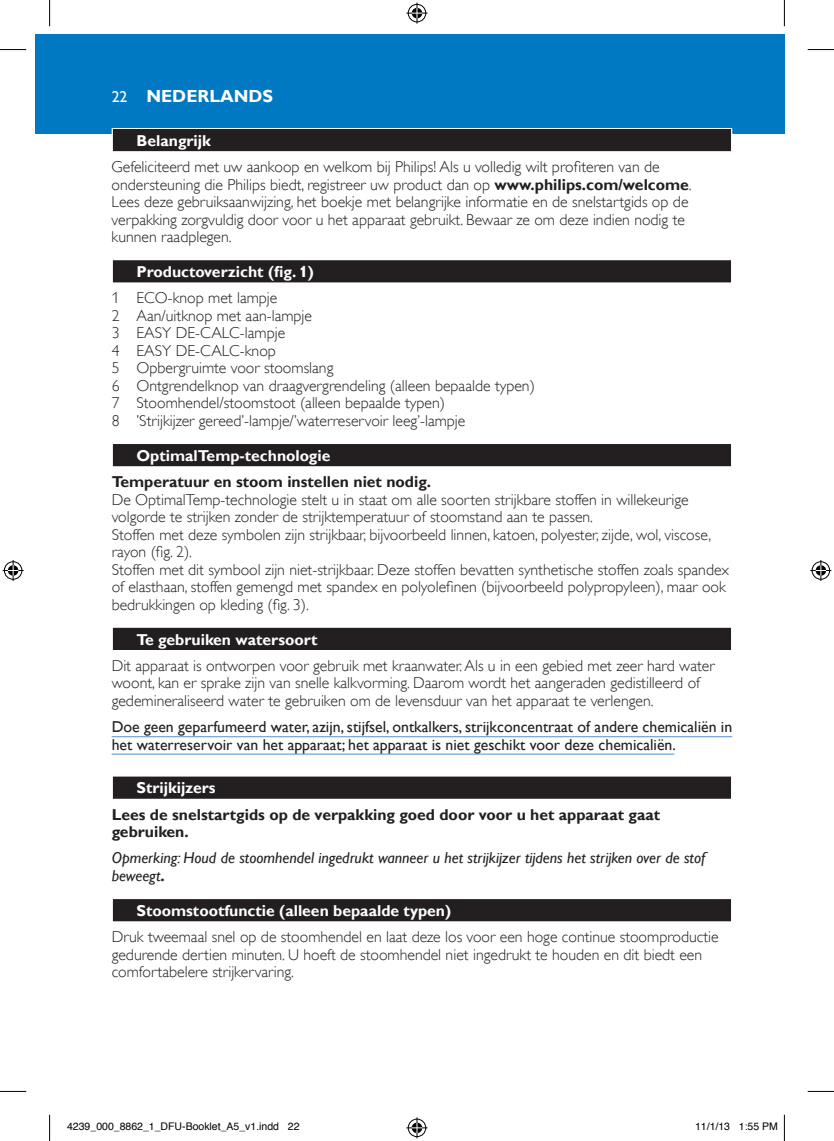
<style>
.page{position:relative;width:834px;height:1141px;background:#fff}
.page>*{position:absolute;margin:0;border:0;box-sizing:border-box;transform-origin:0 0}
.t1{font:700 17.5px "Gill Sans Alt One WGL";color:#fff}
.t2{font:15.75px/17.5px "Gill Sans Alt One WGL Light";color:#231f20}
.t3{font:15.75px/17.5px "Gill Sans Alt One WGL";color:#231f20}
.t4{font:700 15.75px "Gill Sans Alt One WGL";color:#fff}
.t5{font:700 15.75px/17.5px "Gill Sans Alt One WGL";color:#231f20}
.t6{font:italic 15.75px/17.5px "Gill Sans Alt One WGL";color:#231f20}
.t7{font:15.75px "Gill Sans Alt One WGL";color:#fff}
.t8{font:10.5px "Helvetica";color:#000}
.s1{font-family:"Gill Sans Alt One WGL";font-weight:700}
.s2{font-weight:700;font-style:normal}
</style>
<div class="page">
<div style="left:35px;top:35px;width:749px;height:99px;background:#0079c2"></div>
<div style="left:112px;top:128px;width:620px;height:25px;background:#dedddd"></div>
<div style="left:113px;top:129px;width:617px;height:22px;background:#231f20"></div>
<div style="left:112px;top:259px;width:620px;height:25px;background:#a1a0a0"></div>
<div style="left:113px;top:260px;width:617px;height:22px;background:#231f20"></div>
<div style="left:112px;top:443px;width:620px;height:25px;background:#d1d0d0"></div>
<div style="left:113px;top:444px;width:617px;height:22px;background:#231f20"></div>
<div style="left:113px;top:628px;width:617px;height:22px;background:#231f20"></div>
<hr style="left:112px;top:736px;width:620px;height:1px;background:#7aabdb">
<hr style="left:112px;top:753px;width:562px;height:2px;background:#7aabdb">
<div style="left:112px;top:776px;width:620px;height:24px;background:#231f20"></div>
<div style="left:112px;top:898px;width:620px;height:25px;background:#bfbdbe"></div>
<div style="left:113px;top:899px;width:617px;height:22px;background:#231f20"></div>
<svg style="left:0;top:49px;width:26px;height:1px"></svg>
<svg style="left:807px;top:49px;width:26px;height:1px"></svg>
<svg style="left:0;top:1091px;width:26px;height:1px"></svg>
<svg style="left:807px;top:1091px;width:26px;height:1px"></svg>
<svg style="left:49px;top:0;width:1px;height:26px"></svg>
<svg style="left:49px;top:1115px;width:1px;height:26px"></svg>
<svg style="left:783px;top:0;width:1px;height:26px"></svg>
<svg style="left:783px;top:1115px;width:1px;height:26px"></svg>
<svg style="left:406px;top:3px;width:21px;height:21px"></svg>
<svg style="left:406px;top:1117px;width:21px;height:21px"></svg>
<svg style="left:3px;top:560px;width:21px;height:21px"></svg>
<svg style="left:810px;top:560px;width:21px;height:21px"></svg>
<p class="t7" style="left:112px;top:90px;width:17px">22</p>
<p class="t1" style="left:146px;top:87px;width:128px">NEDERLANDS</p>
<p class="t4" style="left:136px;top:133px;width:76px">Belangrijk</p>
<p class="t2" style="left:112px;top:158px;width:581px">Gefeliciteerd met uw aankoop en welkom bij Philips! Als u volledig wilt proiteren van de ondersteuning die Philips biedt, registreer uw product dan op <span class="s1">www.philips.com/welcome</span>.<br>Lees deze gebruiksaanwijzing, het boekje met belangrijke informatie en de snelstartgids op de verpakking zorgvuldig door voor u het apparaat gebruikt. Bewaar ze om deze indien nodig te kunnen raadplegen.</p>
<p class="t4" style="left:136px;top:261px;width:179px">Productoverzicht (ig. 1)</p>
<p class="t2" style="left:112px;top:290px;width:424px">1 ECO-knop met lampje<br>2 Aan/uitknop met aan-lampje<br>3 EASY DE-CALC-lampje<br>4 EASY DE-CALC-knop<br>5 Opbergruimte voor stoomslang<br>6 Ontgrendelknop van draagvergrendeling (alleen bepaalde typen)<br>7 Stoomhendel/stoomstoot (alleen bepaalde typen)<br>8 ’Strijkijzer gereed’-lampje/’waterreservoir leeg’-lampje</p>
<p class="t4" style="left:136px;top:448px;width:195px">OptimalTemp-technologie</p>
<p class="t5" style="left:112px;top:474px;width:321px">Temperatuur en stoom instellen niet nodig.</p>
<p class="t2" style="left:112px;top:492px;width:618px">De OptimalTemp-technologie stelt u in staat om alle soorten strijkbare stoffen in willekeurige volgorde te strijken zonder de strijktemperatuur of stoomstand aan te passen.<br>Stoffen met deze symbolen zijn strijkbaar, bijvoorbeeld linnen, katoen, polyester, zijde, wol, viscose, rayon (ig. 2).<br>Stoffen met dit symbool zijn niet-strijkbaar. Deze stoffen bevatten synthetische stoffen zoals spandex of elasthaan, stoffen gemengd met spandex en polyoleinen (bijvoorbeeld polypropyleen), maar ook bedrukkingen op kleding (ig. 3).</p>
<p class="t4" style="left:136px;top:631px;width:182px">Te gebruiken watersoort</p>
<p class="t2" style="left:112px;top:658px;width:604px">Dit apparaat is ontworpen voor gebruik met kraanwater. Als u in een gebied met zeer hard water woont, kan er sprake zijn van snelle kalkvorming. Daarom wordt het aangeraden gedistilleerd of gedemineraliseerd water te gebruiken om de levensduur van het apparaat te verlengen.</p>
<p class="t3" style="left:112px;top:719px;width:622px">Doe geen geparfumeerd water, azijn, stijfsel, ontkalkers, strijkconcentraat of andere chemicaliën in het waterreservoir van het apparaat; het apparaat is niet geschikt voor deze chemicaliën.</p>
<p class="t4" style="left:136px;top:780px;width:81px">Strijkijzers</p>
<p class="t5" style="left:112px;top:806px;width:550px">Lees de snelstartgids op de verpakking goed door voor u het apparaat gaat gebruiken.</p>
<p class="t6" style="left:112px;top:850px;width:595px">Opmerking: Houd de stoomhendel ingedrukt wanneer u het strijkijzer tijdens het strijken over de stof beweegt<span class="s2">.</span></p>
<p class="t4" style="left:136px;top:903px;width:316px">Stoomstootfunctie (alleen bepaalde typen)</p>
<p class="t2" style="left:112px;top:929px;width:608px">Druk tweemaal snel op de stoomhendel en laat deze los voor een hoge continue stoomproductie gedurende dertien minuten. U hoeft de stoomhendel niet ingedrukt te houden en dit biedt een comfortabelere strijkervaring.</p>
<p class="t8" style="left:67px;top:1123px;width:234px">4239_000_8862_1_DFU-Booklet_A5_v1.indd 22</p>
<p class="t8" style="left:694px;top:1123px;width:84px">11/1/13 1:55 PM</p>
</div>
